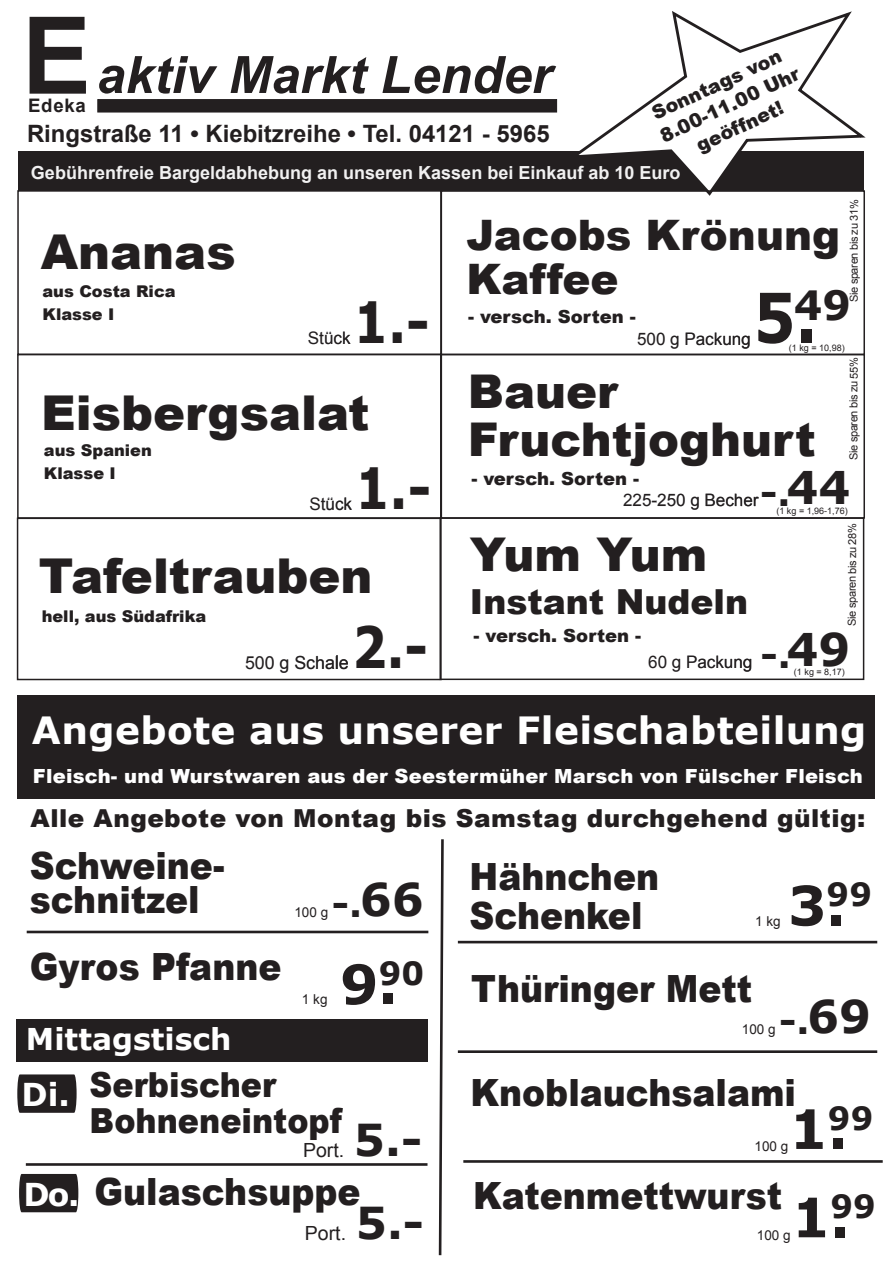
<style>
.page{position:relative;width:893px;height:1262px;background:#fff}
.page>*{position:absolute;margin:0;border:0;box-sizing:border-box;transform-origin:0 0}
.t1{font:700 68.55px "Verdana";color:#231f20;scale:.86 1}
.t2{font:700 56.85px "Verdana";color:#231f20;scale:.86 1}
.t3{font:700 54.3px "Verdana";color:#231f20}
.t4{font:italic 700 51.45px "Arial";color:#231f20}
.t5{font:900 48px "Arial";color:#231f20}
.t6{font:900 46.5px/48px "Arial";color:#231f20}
.t7{font:700 43.95px "Verdana";color:#231f20}
.t8{font:900 42px/43.5px "Arial";color:#231f20}
.t9{font:700 40.35px "Verdana";color:#231f20}
.t10{font:900 37.5px/34.5px "Arial";color:#231f20;scale:.92 1}
.t11{font:700 37.5px "Verdana";letter-spacing:.01em;color:#fff}
.t12{font:700 36px "Verdana";color:#231f20}
.t13{font:900 34.5px/36px "Arial";color:#231f20;scale:.92 1}
.t14{font:900 34.5px "Arial";color:#231f20}
.t15{font:700 30px "Verdana";color:#fff}
.t16{font:900 24.75px "Arial";letter-spacing:.02em;color:#231f20}
.t17{font:700 23.85px "Arial";color:#231f20}
.t18{font:900 19.5px "Arial";letter-spacing:.01em;color:#fff}
.t19{font:19.5px "Arial";color:#231f20}
.t20{font:900 19.05px/23.9px "Arial";color:#231f20;text-align:center}
.t21{font:700 18.6px "Arial";letter-spacing:.04em;color:#231f20}
.t22{font:700 18px "Arial";color:rgb(255 255 255/.94)}
.t23{font:900 18px "Arial";color:#231f20}
.t24{font:18px "Arial";color:#231f20}
.t25{font:17.25px "Arial";color:#231f20}
.t26{font:900 16.2px/22.2px "Arial";color:#231f20}
.t27{font:13.65px "Arial";color:#231f20}
.t28{font:11.1px "Arial";letter-spacing:-.04em;color:#231f20}
.t29{font:9px "Arial";color:#231f20}
.s1{font-style:normal;font-size:107.25px}
.s2{font-size:45px}
.s3{font-family:"Verdana";font-weight:700;font-size:31.5px;color:#fff}
</style>
<div class="page">
<div style="left:18px;top:696px;width:856px;height:103px;background:#231f20"></div>
<div style="left:17px;top:517px;width:424px;height:163px;border:2px solid #231f20"></div>
<svg style="left:438px;top:839px;width:6px;height:417px"></svg>
<div style="left:97px;top:99px;width:460px;height:14px;background:#231f20;border:1px solid #231f20"></div>
<div style="left:18px;top:152px;width:846px;height:39px;background:#231f20"></div>
<svg style="left:564px;top:11px;width:301px;height:185px"></svg>
<div style="left:17px;top:1074px;width:60px;height:38px;background:#231f20"></div>
<div style="left:16px;top:1019px;width:411px;height:43px;background:#231f20"></div>
<hr style="left:27px;top:930px;width:401px;height:3px;background:#231f20">
<hr style="left:458px;top:940px;width:419px;height:3px;background:#231f20">
<hr style="left:458px;top:1050px;width:419px;height:3px;background:#231f20">
<hr style="left:463px;top:1160px;width:419px;height:2px;background:#231f20">
<div style="left:17px;top:354px;width:424px;height:165px;border:2px solid #231f20"></div>
<div style="left:440px;top:190px;width:425px;height:165px;border:2px solid #231f20"></div>
<div style="left:440px;top:354px;width:425px;height:164px;border:2px solid #231f20"></div>
<hr style="left:26px;top:1163px;width:401px;height:2px;background:#231f20">
<div style="left:19px;top:1173px;width:59px;height:39px;background:#231f20"></div>
<div style="left:439px;top:517px;width:425px;height:163px;border:2px solid #231f20"></div>
<svg style="left:630px;top:494px;width:54px;height:12px"></svg>
<svg style="left:691px;top:497px;width:7px;height:13px"></svg>
<svg style="left:705px;top:494px;width:53px;height:12px"></svg>
<svg style="left:654px;top:655px;width:12px;height:13px"></svg>
<svg style="left:672px;top:659px;width:8px;height:12px"></svg>
<svg style="left:687px;top:655px;width:64px;height:16px"></svg>
<svg style="left:311px;top:331px;width:39px;height:13px"></svg>
<svg style="left:250px;top:656px;width:24px;height:13px"></svg>
<svg style="left:280px;top:659px;width:8px;height:13px"></svg>
<svg style="left:295px;top:655px;width:53px;height:14px"></svg>
<svg style="left:312px;top:497px;width:40px;height:13px"></svg>
<svg style="left:643px;top:332px;width:21px;height:13px"></svg>
<svg style="left:670px;top:336px;width:8px;height:12px"></svg>
<svg style="left:685px;top:332px;width:64px;height:16px"></svg>
<h3 class="t4" style="left:22px;top:41px;width:531px"><span class="s1">E</span>aktiv Markt Lender</h3>
<p class="t20" style="left:645px;top:104px;width:153px;rotate:-25deg">Sonntags von<br>8.00-11.00 Uhr geöffnet!</p>
<p class="t22" style="left:31px;top:161px;width:651px">Gebührenfreie Bargeldabhebung an unseren Kassen bei Einkauf ab 10 Euro</p>
<p class="t21" style="left:28px;top:93px;width:59px">Edeka</p>
<p class="t17" style="left:27px;top:118px;width:524px">Ringstraße 11 • Kiebitzreihe • Tel. 04121 - 5965</p>
<p class="t5" style="left:41px;top:217px;width:196px">Ananas</p>
<p class="t26" style="left:43px;top:280px;width:135px">aus Costa Rica<br>Klasse I</p>
<p class="t25" style="left:308px;top:326px;width:44px">Stück</p>
<h2 class="t2" style="left:353px;top:286px;width:90px">1.-</h2>
<p class="t5" style="left:41px;top:378px;width:330px">Eisbergsalat</p>
<p class="t26" style="left:44px;top:439px;width:109px">aus Spanien<br>Klasse I</p>
<h2 class="t2" style="left:355px;top:451px;width:90px">1.-</h2>
<p class="t25" style="left:309px;top:492px;width:44px">Stück</p>
<p class="t5" style="left:39px;top:541px;width:335px">Tafeltrauben</p>
<p class="t26" style="left:42px;top:604px;width:166px">hell, aus Südafrika</p>
<h2 class="t2" style="left:352px;top:610px;width:90px">2.-</h2>
<p class="t24" style="left:245px;top:650px;width:105px">500 g Schale</p>
<p class="t28" style="left:846px;top:302px;width:104px;rotate:-90deg">Sie sparen bis zu 31%</p>
<p class="t8" style="left:466px;top:212px;width:375px">Jacobs Krönung<br>Kaffee</p>
<p class="t9" style="left:794px;top:279px;width:59px">49</p>
<h1 class="t1" style="left:753px;top:273px;width:75px">5.</h1>
<p class="t23" style="left:468px;top:304px;width:169px">- versch. Sorten -</p>
<p class="t25" style="left:637px;top:327px;width:115px">500 g Packung</p>
<p class="t29" style="left:788px;top:341px;width:57px">(1 kg = 10,98)</p>
<p class="t28" style="left:846px;top:460px;width:104px;rotate:-90deg">Sie sparen bis zu 55%</p>
<p class="t6" style="left:468px;top:365px;width:349px">Bauer<br>Fruchtjoghurt</p>
<p class="t25" style="left:623px;top:489px;width:137px">225-250 g Becher</p>
<p class="t12" style="left:760px;top:470px;width:92px">-.<span class="s2">44</span></p>
<p class="t23" style="left:471px;top:466px;width:169px">- versch. Sorten -</p>
<p class="t29" style="left:776px;top:505px;width:73px">(1 kg = 1,96-1,76)</p>
<p class="t6" style="left:470px;top:529px;width:239px">Yum Yum</p>
<p class="t14" style="left:470px;top:576px;width:279px">Instant Nudeln</p>
<p class="t23" style="left:473px;top:622px;width:169px">- versch. Sorten -</p>
<p class="t25" style="left:648px;top:650px;width:106px">60 g Packung</p>
<p class="t28" style="left:844px;top:625px;width:104px;rotate:-90deg">Sie sparen bis zu 28%</p>
<p class="t12" style="left:760px;top:631px;width:92px">-.<span class="s2">49</span></p>
<p class="t29" style="left:794px;top:666px;width:52px">(1 kg = 8,17)</p>
<p class="t11" style="left:32px;top:706px;width:835px">Angebote aus unserer Fleischabteilung</p>
<p class="t18" style="left:33px;top:762px;width:831px">Fleisch- und Wurstwaren aus der Seestermüher Marsch von Fülscher Fleisch</p>
<p class="t16" style="left:31px;top:800px;width:836px">Alle Angebote von Montag bis Samstag durchgehend gültig:</p>
<p class="t10" style="left:30px;top:847px;width:213px">Schweine&shy;schnitzel</p>
<p class="t10" style="left:30px;top:948px;width:275px">Gyros Pfanne</p>
<p class="t15" style="left:26px;top:1019px;width:207px">Mittagstisch</p>
<p class="t12" style="left:332px;top:880px;width:94px">-.<span class="s2">66</span></p>
<p class="t27" style="left:294px;top:903px;width:35px">100 g</p>
<p class="t27" style="left:302px;top:990px;width:27px">1 kg</p>
<h3 class="t3" style="left:340px;top:949px;width:86px">9.<sup>90</sup></h3>
<p class="t13" style="left:90px;top:1065px;width:276px;text-indent:-68px"><sub>Di.</sub> Serbischer<br>Bohneneintopf</p>
<p class="t19" style="left:303px;top:1137px;width:43px">Port.</p>
<p class="t7" style="left:354px;top:1111px;width:70px">5.-</p>
<p class="t10" style="left:23px;top:1173px;width:368px"><span class="s3">Do.</span> Gulaschsuppe</p>
<p class="t7" style="left:356px;top:1194px;width:70px">5.-</p>
<p class="t19" style="left:305px;top:1220px;width:43px">Port.</p>
<p class="t10" style="left:469px;top:856px;width:207px;line-height:39px">Hähnchen<br>Schenkel</p>
<p class="t27" style="left:755px;top:912px;width:27px">1 kg</p>
<h3 class="t3" style="left:787px;top:870px;width:86px">3.<sup>99</sup></h3>
<p class="t10" style="left:471px;top:970px;width:307px">Thüringer Mett</p>
<p class="t12" style="left:779px;top:997px;width:94px">-.<span class="s2">69</span></p>
<p class="t27" style="left:741px;top:1020px;width:35px">100 g</p>
<p class="t10" style="left:470px;top:1074px;width:355px">Knoblauchsalami</p>
<h3 class="t3" style="left:789px;top:1093px;width:86px">1.<sup>99</sup></h3>
<p class="t27" style="left:754px;top:1137px;width:35px">100 g</p>
<p class="t10" style="left:473px;top:1177px;width:337px">Katenmettwurst</p>
<p class="t27" style="left:757px;top:1225px;width:35px">100 g</p>
<h3 class="t3" style="left:791px;top:1182px;width:86px">1.<sup>99</sup></h3>
</div>
